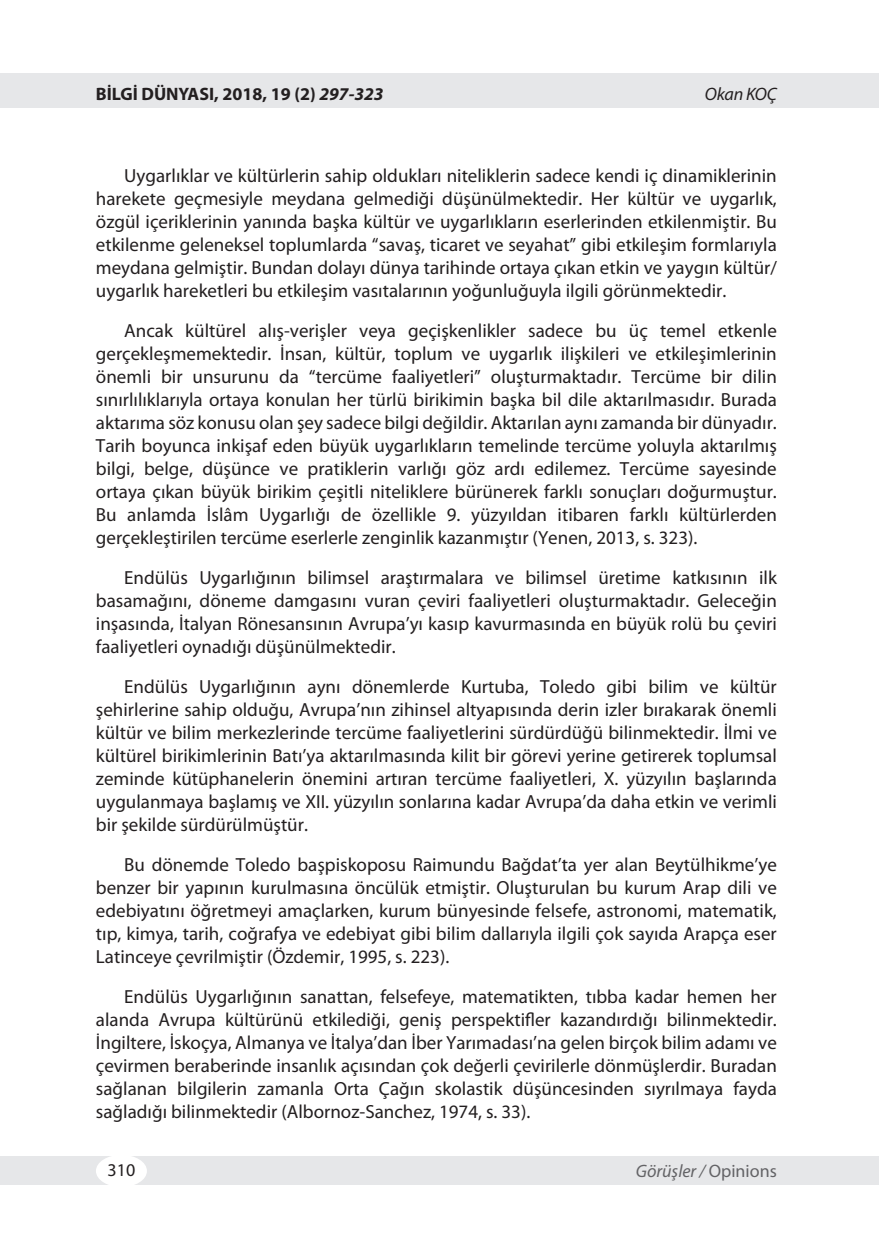
<style>
.page{position:relative;width:879px;height:1253px;background:#fff}
.page>*{position:absolute;margin:0;border:0;box-sizing:border-box;transform-origin:0 0}
.Ana_Metin{font:19px/23px "Myriad Pro";color:#231f20;text-align:justify}
.t1{font:700 18px "Myriad Pro";color:#231f20}
.t2{font:italic 18px "Myriad Pro";color:#636366}
.t3{font:italic 18px "Myriad Pro";letter-spacing:-.01em;color:#231f20}
.t4{font:18px "Myriad Pro";color:#231f20}
.s1{font-style:italic}
.s2{font-style:normal}
</style>
<div class="page">
<div style="left:0;top:74px;width:879px;height:34px;background:#e6e7e9"></div>
<div style="left:0;top:1156px;width:879px;height:28px;background:#e6e7e9"></div>
<div style="left:96px;top:1155px;width:51px;height:32px;background:#fff;border-radius:50%"></div>
<p class="t1" style="left:96px;top:82px;width:289px">BİLGİ DÜNYASI, 2018, 19 (2) <span class="s1">297-323</span></p>
<p class="t3" style="left:705px;top:83px;width:74px">Okan KOÇ</p>
<p class="Ana_Metin" style="left:96px;top:163px;width:682px;text-indent:28px">Uygarlıklar ve kültürlerin sahip oldukları niteliklerin sadece kendi iç dinamiklerinin harekete geçmesiyle meydana gelmediği düşünülmektedir. Her kültür ve uygarlık, özgül içeriklerinin yanında başka kültür ve uygarlıkların eserlerinden etkilenmiştir. Bu etkilenme geleneksel toplumlarda “savaş, ticaret ve seyahat” gibi etkileşim formlarıyla meydana gelmiştir. Bundan dolayı dünya tarihinde ortaya çıkan etkin ve yaygın kültür/ uygarlık hareketleri bu etkileşim vasıtalarının yoğunluğuyla ilgili görünmektedir.</p>
<p class="Ana_Metin" style="left:96px;top:318px;width:682px;text-indent:28px">Ancak kültürel alış-verişler veya geçişkenlikler sadece bu üç temel etkenle gerçekleşmemektedir. İnsan, kültür, toplum ve uygarlık ilişkileri ve etkileşimlerinin önemli bir unsurunu da “tercüme faaliyetleri” oluşturmaktadır. Tercüme bir dilin sınırlılıklarıyla ortaya konulan her türlü birikimin başka bil dile aktarılmasıdır. Burada aktarıma söz konusu olan şey sadece bilgi değildir. Aktarılan aynı zamanda bir dünyadır.<br>Tarih boyunca inkişaf eden büyük uygarlıkların temelinde tercüme yoluyla aktarılmış bilgi, belge, düşünce ve pratiklerin varlığı göz ardı edilemez. Tercüme sayesinde ortaya çıkan büyük birikim çeşitli niteliklere bürünerek farklı sonuçları doğurmuştur.<br>Bu anlamda İslâm Uygarlığı de özellikle 9. yüzyıldan itibaren farklı kültürlerden gerçekleştirilen tercüme eserlerle zenginlik kazanmıştır (Yenen, 2013, s. 323).</p>
<p class="Ana_Metin" style="left:96px;top:565px;width:682px;text-indent:28px">Endülüs Uygarlığının bilimsel araştırmalara ve bilimsel üretime katkısının ilk basamağını, döneme damgasını vuran çeviri faaliyetleri oluşturmaktadır. Geleceğin inşasında, İtalyan Rönesansının Avrupa’yı kasıp kavurmasında en büyük rolü bu çeviri faaliyetleri oynadığı düşünülmektedir.</p>
<p class="Ana_Metin" style="left:96px;top:674px;width:682px;text-indent:28px">Endülüs Uygarlığının aynı dönemlerde Kurtuba, Toledo gibi bilim ve kültür şehirlerine sahip olduğu, Avrupa’nın zihinsel altyapısında derin izler bırakarak önemli kültür ve bilim merkezlerinde tercüme faaliyetlerini sürdürdüğü bilinmektedir. İlmi ve kültürel birikimlerinin Batı’ya aktarılmasında kilit bir görevi yerine getirerek toplumsal zeminde kütüphanelerin önemini artıran tercüme faaliyetleri, X. yüzyılın başlarında uygulanmaya başlamış ve XII. yüzyılın sonlarına kadar Avrupa’da daha etkin ve verimli bir şekilde sürdürülmüştür.</p>
<p class="Ana_Metin" style="left:96px;top:852px;width:682px;text-indent:28px">Bu dönemde Toledo başpiskoposu Raimundu Bağdat’ta yer alan Beytülhikme’ye benzer bir yapının kurulmasına öncülük etmiştir. Oluşturulan bu kurum Arap dili ve edebiyatını öğretmeyi amaçlarken, kurum bünyesinde felsefe, astronomi, matematik, tıp, kimya, tarih, coğrafya ve edebiyat gibi bilim dallarıyla ilgili çok sayıda Arapça eser Latinceye çevrilmiştir (Özdemir, 1995, s. 223).</p>
<p class="Ana_Metin" style="left:96px;top:984px;width:682px;text-indent:28px">Endülüs Uygarlığının sanattan, felsefeye, matematikten, tıbba kadar hemen her alanda Avrupa kültürünü etkilediği, geniş perspektifler kazandırdığı bilinmektedir.<br>İngiltere, İskoçya, Almanya ve İtalya’dan İber Yarımadası’na gelen birçok bilim adamı ve çevirmen beraberinde insanlık açısından çok değerli çevirilerle dönmüşlerdir. Buradan sağlanan bilgilerin zamanla Orta Çağın skolastik düşüncesinden sıyrılmaya fayda sağladığı bilinmektedir (Albornoz-Sanchez, 1974, s. 33).</p>
<p class="t4" style="left:108px;top:1159px;width:29px">310</p>
<p class="t2" style="left:636px;top:1160px;width:143px">Görüşler / <span class="s2">Opinions</span></p>
</div>
